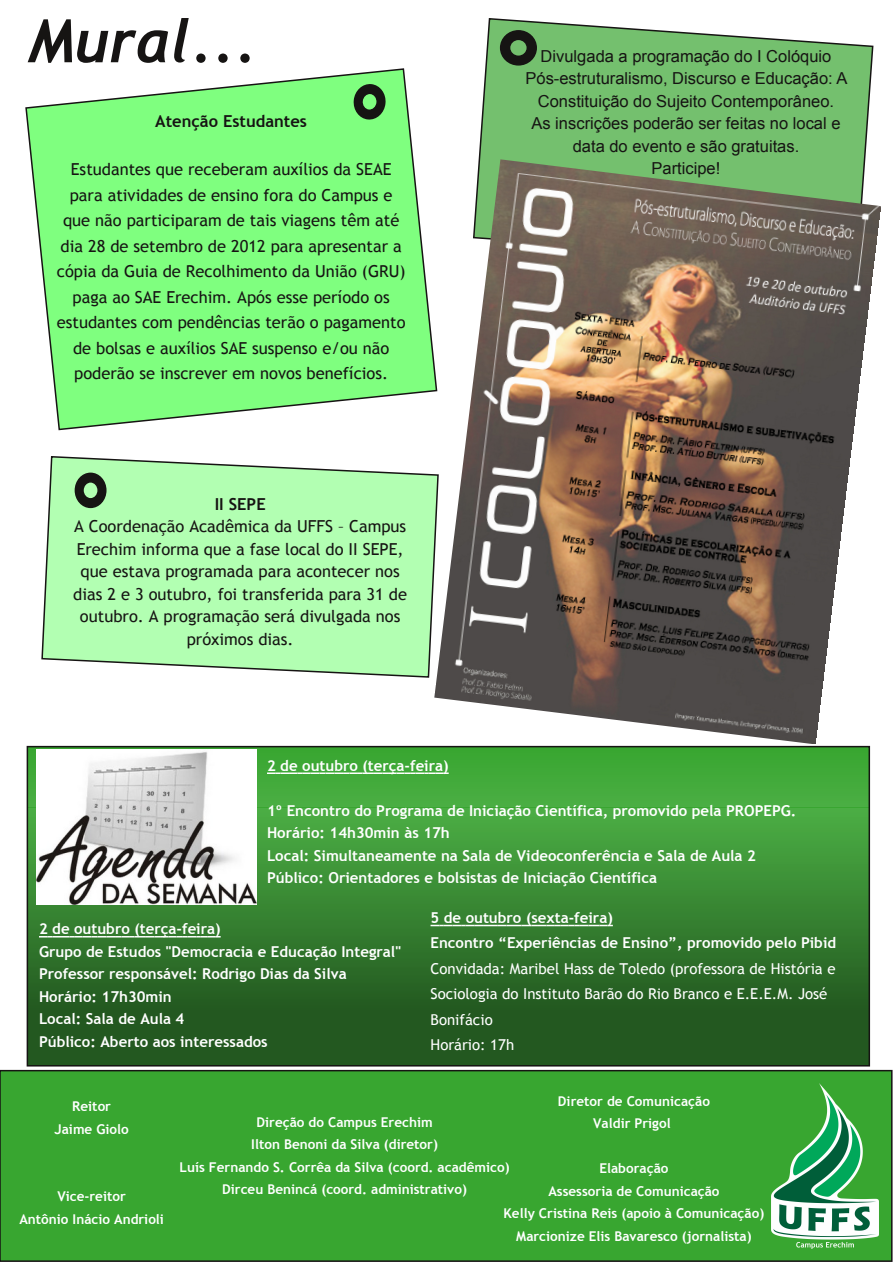
<style>
.page{position:relative;width:893px;height:1263px;background:#fff}
.page>*{position:absolute;margin:0;border:0;box-sizing:border-box;transform-origin:0 0}
.t1{font:italic 700 60px "Trebuchet";color:#161413}
.t2{font:16.5px/25.5px "Trebuchet MS";color:#161413;text-align:center}
.t3{font:16.5px/22.5px "Arial";color:#161413;text-align:center}
.t4{font:700 16.5px "Trebuchet MS";color:#161413}
.t5{font:700 15px/22.5px "Trebuchet MS";color:#fff}
.t6{font:15px/25.5px "Trebuchet MS";color:#fff}
.t7{font:700 13.5px/22.5px "Trebuchet MS";color:#fff;text-align:center}
</style>
<div class="page">
<div style="left:0;top:1071px;width:892px;height:190px;background:#38a630"></div>
<div style="left:0;top:1070px;width:892px;height:192px;border:2px solid #161413"></div>
<img style="left:772px;top:1084px;width:106px;height:165px">
<svg style="left:30px;top:749px;width:837px;height:314px;background:#34802f"></svg>
<div style="left:27px;top:746px;width:843px;height:320px;border:2px solid #161413"></div>
<img style="left:36px;top:750px;width:220px;height:154px">
<svg style="left:267px;top:772px;width:182px;height:2px"></svg>
<svg style="left:478px;top:18px;width:396px;height:141px;background:#83c47e"></svg>
<svg style="left:499px;top:29px;width:39px;height:37px"></svg>
<svg style="left:25px;top:68px;width:409px;height:363px"></svg>
<svg style="left:351px;top:82px;width:37px;height:40px"></svg>
<svg style="left:41px;top:456px;width:393px;height:222px;background:#b6fab6"></svg>
<svg style="left:74px;top:472px;width:33px;height:37px"></svg>
<img style="left:434px;top:159px;width:447px;height:585px">
<svg style="left:39px;top:936px;width:182px;height:1px"></svg>
<svg style="left:430px;top:925px;width:183px;height:1px"></svg>
<h1 class="t1" style="left:28px;top:6px;width:230px">Mural...</h1>
<p class="t4" style="left:155px;top:112px;width:153px">Atenção Estudantes</p>
<p class="t2" style="left:57px;top:157px;width:350px">Estudantes que receberam auxílios da SEAE para atividades de ensino fora do Campus e que não participaram de tais viagens têm até dia 28 de setembro de 2012 para apresentar a cópia da Guia de Recolhimento da União (GRU) paga ao SAE Erechim. Após esse período os estudantes com pendências terão o pagamento de bolsas e auxílios SAE suspenso e/ou não poderão se inscrever em novos benefícios.</p>
<p class="t4" style="left:215px;top:494px;width:53px">II SEPE</p>
<p class="t2" style="left:73px;top:515px;width:335px;line-height:22.5px">A Coordenação Acadêmica da UFFS – Campus Erechim informa que a fase local do II SEPE, que estava programada para acontecer nos dias 2 e 3 outubro, foi transferida para 31 de outubro. A programação será divulgada nos próximos dias.</p>
<p class="t3" style="left:525px;top:45px;width:323px">Divulgada a programação do I Colóquio Pós-estruturalismo, Discurso e Educação: A Constituição do Sujeito Contemporâneo.<br>As inscrições poderão ser feitas no local e data do evento e são gratuitas.<br>Participe!</p>
<p class="t5" style="left:267px;top:754px;width:183px">2 de outubro (terça‐feira)</p>
<p class="t5" style="left:267px;top:799px;width:531px">1º Encontro do Programa de Iniciação Científica, promovido pela PROPEPG.<br>Horário: 14h30min às 17h<br>Local: Simultaneamente na Sala de Videoconferência e Sala de Aula 2<br>Público: Orientadores e bolsistas de Iniciação Científica</p>
<p class="t5" style="left:39px;top:918px;width:363px">2 de outubro (terça‐feira)<br>Grupo de Estudos "Democracia e Educação Integral"<br>Professor responsável: Rodrigo Dias da Silva<br>Horário: 17h30min<br>Local: Sala de Aula 4<br>Público: Aberto aos interessados</p>
<p class="t5" style="left:430px;top:905px;width:407px;line-height:25.5px">5 de outubro (sexta‐feira)<br>Encontro “Experiências de Ensino”, promovido pelo Pibid</p>
<p class="t6" style="left:430px;top:956px;width:406px">Convidada: Maribel Hass de Toledo (professora de História e Sociologia do Instituto Barão do Rio Branco e E.E.E.M. José Bonifácio<br>Horário: 17h</p>
<p class="t7" style="left:55px;top:1095px;width:76px">Reitor<br>Jaime Giolo</p>
<p class="t7" style="left:19px;top:1185px;width:146px">Vice‐reitor<br>Antônio Inácio Andrioli</p>
<p class="t7" style="left:558px;top:1089px;width:154px">Diretor de Comunicação<br>Valdir Prigol</p>
<p class="t7" style="left:504px;top:1157px;width:262px">Elaboração<br>Assessoria de Comunicação<br>Kelly Cristina Reis (apoio à Comunicação)<br>Marcionize Elis Bavaresco (jornalista)</p>
<p class="t7" style="left:180px;top:1110px;width:331px">Direção do Campus Erechim<br>Ilton Benoni da Silva (diretor)<br>Luís Fernando S. Corrêa da Silva (coord. acadêmico)<br>Dirceu Benincá (coord. administrativo)</p>
</div>
